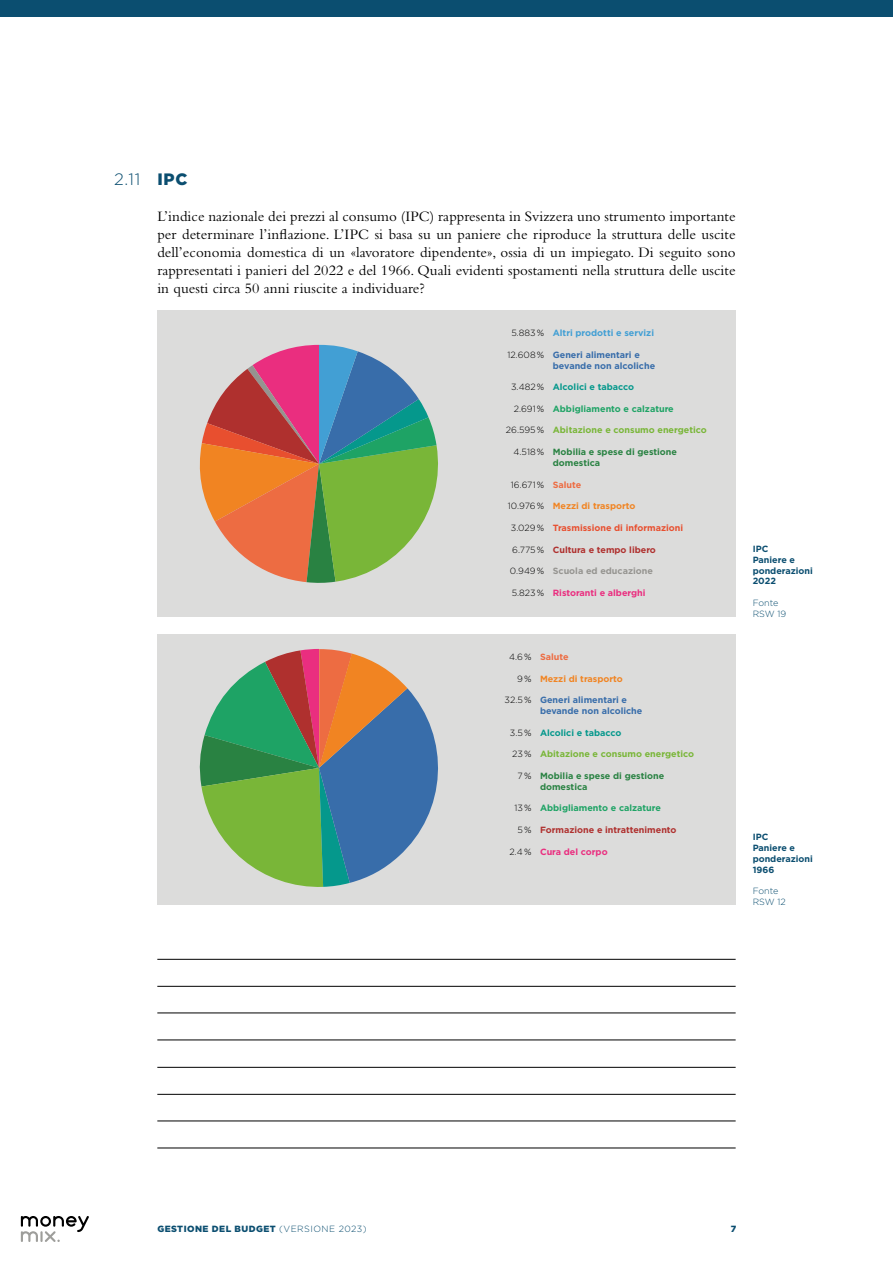
<style>
.page{position:relative;width:893px;height:1263px;background:#fff}
.page>*{position:absolute;margin:0;border:0;box-sizing:border-box;transform-origin:0 0}
.t1{font:300 16.5px "Gotham";color:#0b4e70}
.t2{font:900 16.5px "Gotham";color:#0b4e70}
.t3{font:15px/18px "Bembo Std";letter-spacing:.005em;color:#000;text-align:justify}
.t4{font:700 9px/10.8px "Gotham";color:#386daa}
.t5{font:700 9px/10.8px "Gotham";color:#298242}
.t6{font:700 9px "Gotham";color:#79b638}
.t7{font:700 9px "Gotham";color:#1ea365}
.t8{font:700 9px/10.8px "Gotham";color:#0b4e70}
.t9{font:700 9px "Gotham";color:#af302e}
.t10{font:700 9px "Gotham";color:#05988c}
.t11{font:700 9px "Gotham";color:#f18422}
.t12{font:700 9px "Gotham";color:#ea2e7f}
.t13{font:900 9px "Gotham";letter-spacing:.05em;color:#0b4e70}
.t14{font:700 9px "Gotham";color:#e84f2f}
.t15{font:700 9px "Gotham";color:#429fd4}
.t16{font:700 9px "Gotham";color:#959490}
.t17{font:300 9px/10.8px "Gotham";color:#0b4e70}
.t18{font:300 9px "Gotham";color:#000}
.t19{font:700 9px "Gotham";color:#ed6c42}
.s1{font-weight:300;color:#000}
.s2{font-weight:700;color:#ed6c42}
.s3{font-weight:300}
</style>
<div class="page">
<div style="left:0;top:0;width:893px;height:17px;background:#0b4e70"></div>
<svg style="left:21px;top:1216px;width:68px;height:26px"></svg>
<div style="left:157px;top:311px;width:579px;height:306px;background:#dcdcdb"></div>
<div style="left:157px;top:635px;width:579px;height:270px;background:#dcdcdb"></div>
<hr style="left:157px;top:986px;width:579px;height:1px;background:#000">
<hr style="left:157px;top:1039px;width:579px;height:1px;background:#000">
<hr style="left:157px;top:959px;width:579px;height:1px;background:#000">
<hr style="left:157px;top:1012px;width:579px;height:1px;background:#000">
<hr style="left:157px;top:1094px;width:579px;height:1px;background:#000">
<hr style="left:157px;top:1067px;width:579px;height:1px;background:#000">
<hr style="left:157px;top:1120px;width:579px;height:1px;background:#000">
<hr style="left:157px;top:1147px;width:579px;height:1px;background:#000">
<svg style="left:199px;top:649px;width:239px;height:238px"></svg>
<svg style="left:199px;top:345px;width:239px;height:238px"></svg>
<p class="t1" style="left:114px;top:169px;width:28px">2.11</p>
<p class="t2" style="left:157px;top:168px;width:32px">IPC</p>
<p class="t3" style="left:157px;top:207px;width:580px">L’indice nazionale dei prezzi al consumo (IPC) rappresenta in Svizzera uno strumento importante per determinare l’inflazione. L’IPC si basa su un paniere che riproduce la struttura delle uscite dell’economia domestica di un «lavoratore dipendente», ossia di un impiegato. Di seguito sono rappresentati i panieri del 2022 e del 1966. Quali evidenti spostamenti nella struttura delle uscite in questi circa 50 anni riuscite a individuare?</p>
<p class="t15" style="left:511px;top:327px;width:144px"><span class="s1">5.883 %</span> Altri prodotti e servizi</p>
<p class="t4" style="left:553px;top:349px;width:104px;text-indent:-45px"><span class="s1">12.608 %</span> Generi alimentari e bevande non alcoliche</p>
<p class="t10" style="left:511px;top:381px;width:125px"><span class="s1">3.482 %</span> Alcolici e tabacco</p>
<p class="t7" style="left:514px;top:403px;width:161px"><span class="s1">2.691 %</span> Abbigliamento e calzature</p>
<p class="t6" style="left:506px;top:424px;width:202px"><span class="s1">26.595 %</span> Abitazione e consumo energetico</p>
<p class="t5" style="left:553px;top:446px;width:126px;text-indent:-39px"><span class="s1">4.518 %</span> Mobilia e spese di gestione domestica</p>
<p class="t18" style="left:511px;top:479px;width:72px">16.671 % <span class="s2">Salute</span></p>
<p class="t11" style="left:508px;top:500px;width:129px"><span class="s1">10.976 %</span> Mezzi di trasporto</p>
<p class="t14" style="left:511px;top:522px;width:174px"><span class="s1">3.029 %</span> Trasmissione di informazioni</p>
<p class="t9" style="left:512px;top:543px;width:145px"><span class="s1">6.775 %</span> Cultura e tempo libero</p>
<p class="t16" style="left:510px;top:565px;width:144px"><span class="s1">0.949 %</span> Scuola ed educazione</p>
<p class="t12" style="left:512px;top:587px;width:135px"><span class="s1">5.823 %</span> Ristoranti e alberghi</p>
<p class="t19" style="left:509px;top:651px;width:61px"><span class="s1">4.6 %</span> Salute</p>
<p class="t11" style="left:517px;top:672px;width:107px"><span class="s1">9 %</span> Mezzi di trasporto</p>
<p class="t4" style="left:540px;top:695px;width:104px;text-indent:-35px"><span class="s1">32.5 %</span> Generi alimentari e bevande non alcoliche</p>
<p class="t10" style="left:510px;top:726px;width:113px"><span class="s1">3.5 %</span> Alcolici e tabacco</p>
<p class="t6" style="left:512px;top:748px;width:183px"><span class="s1">23 %</span> Abitazione e consumo energetico</p>
<p class="t5" style="left:540px;top:770px;width:126px;text-indent:-22px"><span class="s1">7 %</span> Mobilia e spese di gestione domestica</p>
<p class="t7" style="left:514px;top:802px;width:148px"><span class="s1">13 %</span> Abbigliamento e calzature</p>
<p class="t9" style="left:517px;top:824px;width:161px"><span class="s1">5 %</span> Formazione e intrattenimento</p>
<p class="t12" style="left:510px;top:845px;width:100px"><span class="s1">2.4 %</span> Cura del corpo</p>
<p class="t8" style="left:753px;top:543px;width:62px">IPC<br>Paniere e ponderazioni<br>2022</p>
<p class="t17" style="left:753px;top:597px;width:35px">Fonte<br>RSW 19</p>
<p class="t8" style="left:753px;top:831px;width:62px">IPC<br>Paniere e ponderazioni<br>1966</p>
<p class="t17" style="left:753px;top:885px;width:34px">Fonte<br>RSW 12</p>
<p class="t13" style="left:157px;top:1223px;width:211px">GESTIONE DEL BUDGET <span class="s3">(VERSIONE 2023)</span></p>
<p class="t13" style="left:731px;top:1223px;width:7px">7</p>
</div>
